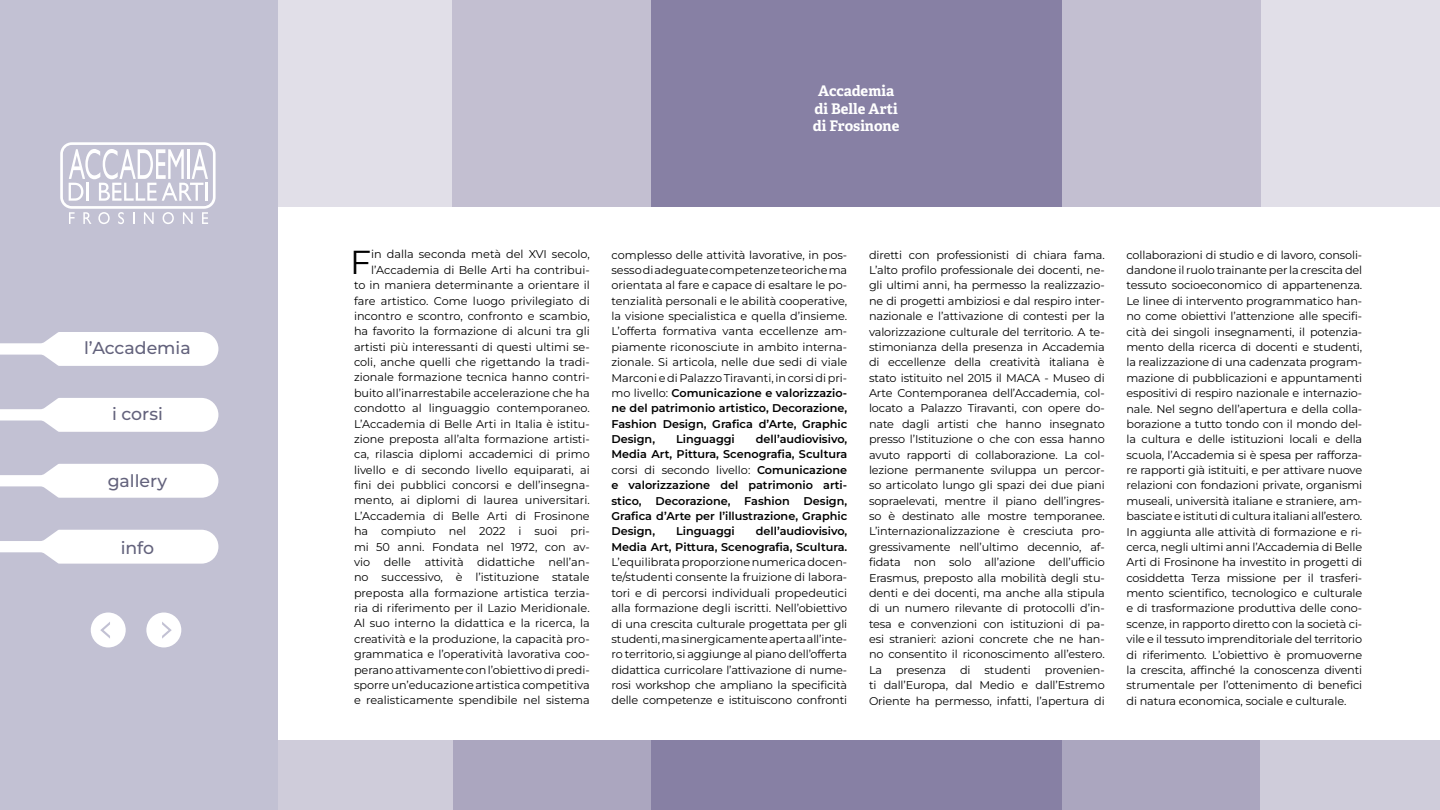
<style>
.page{position:relative;width:1440px;height:810px;background:#fff}
.page>*{position:absolute;margin:0;border:0;box-sizing:border-box;transform-origin:0 0}
.t1{font:33.22px "Montserrat";color:#000}
.t2{font:100 17.25px "Montserrat";color:#63627c}
.t3{font:700 14.62px/17.5px "Adelle";color:#fff;text-align:center}
.t4{font:11.25px/15.4px "Montserrat";color:#000;text-align:justify}
.t5{font:600 11.25px/15.4px "Montserrat";color:#000;text-align:justify}
.s1{font-weight:600}
.s2{font-weight:400}
</style>
<div class="page">
<div style="left:453px;top:0;width:199px;height:206px;background:#c3bfd1"></div>
<div style="left:651px;top:0;width:205px;height:206px;background:#8780a4"></div>
<div style="left:271px;top:0;width:181px;height:206px;background:#e1dfe8"></div>
<div style="left:652px;top:740px;width:205px;height:70px;background:#8780a4"></div>
<div style="left:453px;top:740px;width:199px;height:70px;background:#aba6bf"></div>
<div style="left:272px;top:740px;width:181px;height:70px;background:#cfccda"></div>
<div style="left:1061px;top:0;width:199px;height:206px;background:#c3bfd1"></div>
<div style="left:856px;top:0;width:206px;height:206px;background:#8780a4"></div>
<div style="left:1261px;top:0;width:179px;height:206px;background:#e1dfe8"></div>
<div style="left:856px;top:740px;width:205px;height:70px;background:#8780a4"></div>
<div style="left:1060px;top:740px;width:199px;height:70px;background:#aba6bf"></div>
<div style="left:1260px;top:740px;width:180px;height:70px;background:#cfccda"></div>
<div style="left:0;top:0;width:278px;height:810px;background:#c2c1d3"></div>
<div style="left:146px;top:613px;width:35px;height:34px;background:#fff;border-radius:50%"></div>
<div style="left:91px;top:613px;width:35px;height:34px;background:#fff;border-radius:50%"></div>
<svg style="left:60px;top:142px;width:156px;height:82px"></svg>
<svg style="left:100px;top:622px;width:10px;height:17px"></svg>
<svg style="left:162px;top:622px;width:10px;height:17px"></svg>
<svg style="left:0;top:332px;width:218px;height:34px"></svg>
<svg style="left:0;top:398px;width:218px;height:34px"></svg>
<svg style="left:0;top:464px;width:218px;height:34px"></svg>
<svg style="left:0;top:530px;width:218px;height:34px"></svg>
<h2 class="t2" style="left:84px;top:336px;width:108px">l’Accademia</h2>
<h2 class="t2" style="left:112px;top:403px;width:52px">i corsi</h2>
<h2 class="t2" style="left:108px;top:470px;width:61px">gallery</h2>
<h2 class="t2" style="left:121px;top:536px;width:35px">info</h2>
<h3 class="t3" style="left:813px;top:82px;width:88px">Accademia di Belle Arti di Frosinone</h3>
<p class="t4" style="left:354px;top:246px;width:237px;text-align:right">in dalla seconda metà del XVI secolo, l’Accademia di Belle Arti ha contribui-<br>to in maniera determinante a orientare il fare artistico. Come luogo privilegiato di incontro e scontro, confronto e scambio, ha favorito la formazione di alcuni tra gli artisti più interessanti di questi ultimi se&shy;coli, anche quelli che rigettando la tradi&shy;zionale formazione tecnica hanno contri&shy;buito all’inarrestabile accelerazione che ha condotto al linguaggio contemporaneo.<br>L’Accademia di Belle Arti in Italia è istitu&shy;zione preposta all’alta formazione artisti&shy;ca, rilascia diplomi accademici di primo livello e di secondo livello equiparati, ai fini dei pubblici concorsi e dell’insegna&shy;mento, ai diplomi di laurea universitari.<br>L’Accademia di Belle Arti di Frosinone ha compiuto nel 2022 i suoi pri&shy;mi 50 anni. Fondata nel 1972, con av&shy;vio delle attività didattiche nell’an&shy;no successivo, è l’istituzione statale preposta alla formazione artistica terzia&shy;ria di riferimento per il Lazio Meridionale.<br>Al suo interno la didattica e la ricerca, la creatività e la produzione, la capacità pro&shy;grammatica e l’operatività lavorativa coo&shy;perano attivamente con l’obiettivo di predi&shy;sporre un’educazione artistica competitiva e realisticamente spendibile nel sistema</p>
<p class="t4" style="left:612px;top:247px;width:237px">complesso delle attività lavorative, in pos&shy;sesso di adeguate competenze teoriche ma orientata al fare e capace di esaltare le po&shy;tenzialità personali e le abilità cooperative, la visione specialistica e quella d’insieme.<br>L’offerta formativa vanta eccellenze am&shy;piamente riconosciute in ambito interna&shy;zionale. Si articola, nelle due sedi di viale Marconi e di Palazzo Tiravanti, in corsi di pri&shy;mo livello: <span class="s1">Comunicazione e valorizzazio&shy;ne del patrimonio artistico, Decorazione, Fashion Design, Grafica d’Arte, Graphic Design,</span></p>
<h1 class="t1" style="left:350px;top:240px;width:23px">F</h1>
<p class="t5" style="left:612px;top:431px;width:237px;text-indent:144px">dell’audiovisivo, Media Art, Pittura, Scenografia, Scultura <span class="s2">corsi di secondo livello:</span> Comunicazione e valorizzazione del patrimonio arti&shy;stico, Decorazione, Fashion Design, Grafica d’Arte per l’illustrazione, Graphic Design,</p>
<p class="t5" style="left:676px;top:431px;width:60px">Linguaggi</p>
<p class="t5" style="left:612px;top:523px;width:237px;text-align:right">dell’audiovisivo,<br>Media Art, Pittura, Scenografia, Scultura.</p>
<p class="t4" style="left:612px;top:554px;width:237px">L’equilibrata proporzione numerica docen&shy;te/studenti consente la fruizione di labora&shy;tori e di percorsi individuali propedeutici alla formazione degli iscritti. Nell’obiettivo di una crescita culturale progettata per gli studenti, ma sinergicamente aperta all’inte&shy;ro territorio, si aggiunge al piano dell’offerta didattica curricolare l’attivazione di nume&shy;rosi workshop che ampliano la specificità delle competenze e istituiscono confronti</p>
<p class="t5" style="left:676px;top:523px;width:60px">Linguaggi</p>
<p class="t4" style="left:869px;top:247px;width:237px">diretti con professionisti di chiara fama.<br>L’alto profilo professionale dei docenti, ne&shy;gli ultimi anni, ha permesso la realizzazio&shy;ne di progetti ambiziosi e dal respiro inter&shy;nazionale e l’attivazione di contesti per la valorizzazione culturale del territorio. A te&shy;stimonianza della presenza in Accademia di eccellenze della creatività italiana è stato istituito nel 2015 il MACA - Museo di Arte Contemporanea dell’Accademia, col&shy;locato a Palazzo Tiravanti, con opere do&shy;nate dagli artisti che hanno insegnato presso l’Istituzione o che con essa hanno avuto rapporti di collaborazione. La col&shy;lezione permanente sviluppa un percor&shy;so articolato lungo gli spazi dei due piani sopraelevati, mentre il piano dell’ingres&shy;so è destinato alle mostre temporanee.<br>L’internazionalizzazione è cresciuta pro&shy;gressivamente nell’ultimo decennio, af&shy;fidata non solo all’azione dell’ufficio Erasmus, preposto alla mobilità degli stu&shy;denti e dei docenti, ma anche alla stipula di un numero rilevante di protocolli d’in&shy;tesa e convenzioni con istituzioni di pa&shy;esi stranieri: azioni concrete che ne han&shy;no consentito il riconoscimento all’estero.<br>La presenza di studenti provenien&shy;ti dall’Europa, dal Medio e dall’Estremo Oriente ha permesso, infatti, l’apertura di</p>
<p class="t4" style="left:1127px;top:247px;width:237px">collaborazioni di studio e di lavoro, consoli&shy;dandone il ruolo trainante per la crescita del tessuto socioeconomico di appartenenza.<br>Le linee di intervento programmatico han&shy;no come obiettivi l’attenzione alle specifi&shy;cità dei singoli insegnamenti, il potenzia&shy;mento della ricerca di docenti e studenti, la realizzazione di una cadenzata program&shy;mazione di pubblicazioni e appuntamenti espositivi di respiro nazionale e internazio&shy;nale. Nel segno dell’apertura e della colla&shy;borazione a tutto tondo con il mondo del&shy;la cultura e delle istituzioni locali e della scuola, l’Accademia si è spesa per rafforza&shy;re rapporti già istituiti, e per attivare nuove relazioni con fondazioni private, organismi museali, università italiane e straniere, am&shy;basciate e istituti di cultura italiani all’estero.<br>In aggiunta alle attività di formazione e ri&shy;cerca, negli ultimi anni l’Accademia di Belle Arti di Frosinone ha investito in progetti di cosiddetta Terza missione per il trasferi&shy;mento scientifico, tecnologico e culturale e di trasformazione produttiva delle cono&shy;scenze, in rapporto diretto con la società ci&shy;vile e il tessuto imprenditoriale del territorio di riferimento. L’obiettivo è promuoverne la crescita, affinché la conoscenza diventi strumentale per l’ottenimento di benefici di natura economica, sociale e culturale.</p>
</div>
